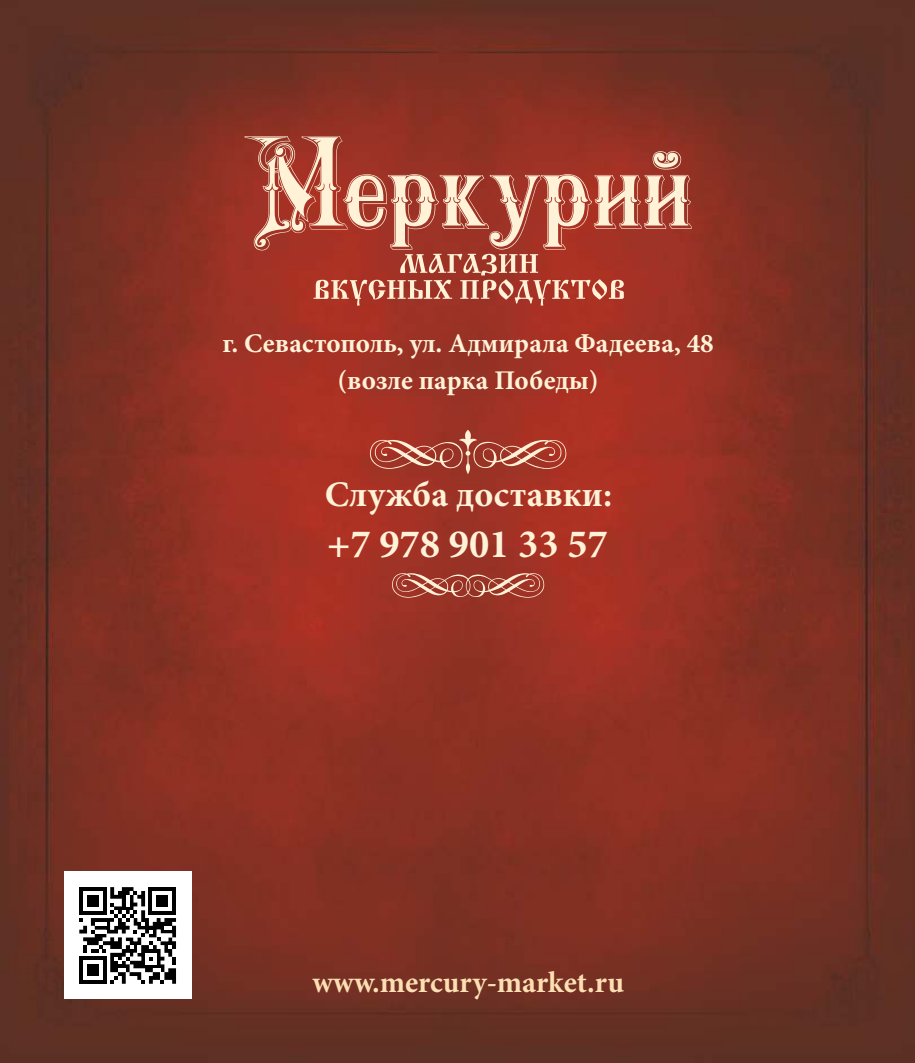
<style>
.page{position:relative;width:915px;height:1063px;background:#fff}
.page>*{position:absolute;margin:0;border:0;box-sizing:border-box;transform-origin:0 0}
.t1{font:700 40.35px "Minion Pro";color:#fff2d7}
.t2{font:700 36px "Minion Pro";letter-spacing:.01em;color:#fff2d7}
.t3{font:700 30px "Minion Pro";color:#fddfb3}
.t4{font:700 27px/37.3px "Minion Pro";color:#fff2d7;text-align:center}
</style>
<div class="page">
<img style="left:0;top:0;width:914px;height:1063px">
<div style="left:64px;top:872px;width:127px;height:127px;background:#fff"></div>
<svg style="left:79px;top:887px;width:97px;height:97px"></svg>
<svg style="left:244px;top:136px;width:447px;height:114px;background:#b66151"></svg>
<svg style="left:313px;top:254px;width:310px;height:52px;background:#b85b4b"></svg>
<svg style="left:392px;top:573px;width:152px;height:25px;background:#b25e4e"></svg>
<svg style="left:370px;top:430px;width:196px;height:44px;background:#af5041"></svg>
<p class="t4" style="left:222px;top:327px;width:492px">г. Севастополь, ул. Адмирала Фадеева, 48 (возле парка Победы)</p>
<h2 class="t2" style="left:325px;top:480px;width:289px">Служба доставки:</h2>
<h1 class="t1" style="left:327px;top:528px;width:282px">+7 978 901 33 57</h1>
<p class="t3" style="left:312px;top:970px;width:313px">www.mercury-market.ru</p>
</div>
